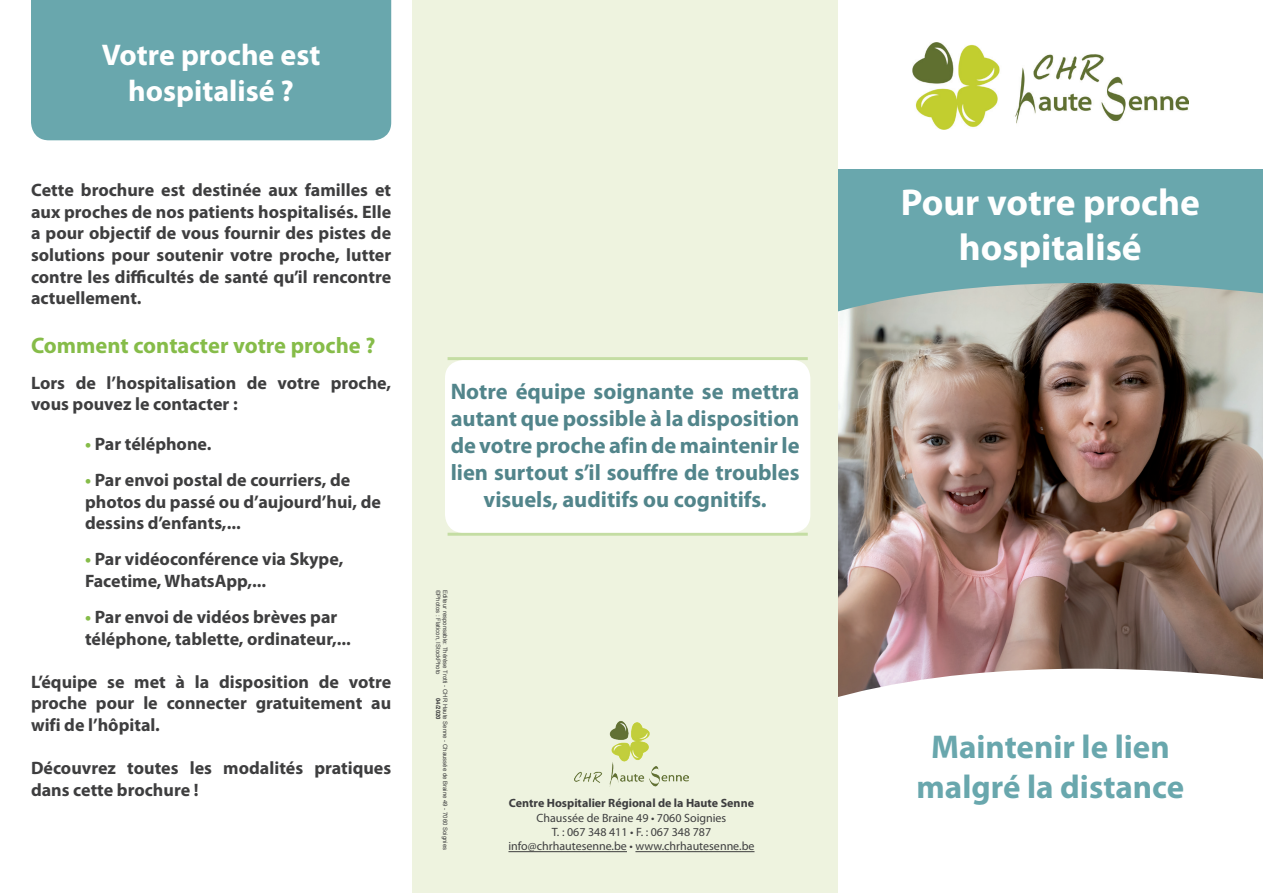
<style>
.page{position:relative;width:1263px;height:893px;background:#fff}
.page>*{position:absolute;margin:0;border:0;box-sizing:border-box;transform-origin:0 0}
.t1{font:700 37.5px/45px "Myriad Pro";color:#fff;text-align:center}
.t2{font:700 33px/39.6px "Myriad Pro";color:#69a7ad;text-align:center}
.t3{font:700 30px/36px "Myriad Pro";color:#fff;text-align:center}
.t4{font:700 22.5px/27px "Myriad Pro";color:#52858b;text-align:center}
.t5{font:700 22.5px "Myriad Pro";color:#86bc49}
.t6{font:700 18px/21.6px "Myriad Pro";color:#3e3e3f}
.t7{font:12px/14.4px "Myriad Pro";color:#3e3e3f;text-align:center}
.t8{font:700 12px "Myriad Pro";color:#3e3e3f}
.t9{font:6px "Arial";color:#3e3e3f}
.t10{font:700 6px "Arial";color:#3e3e3f}
.s1{color:#86bc49}
</style>
<div class="page">
<div style="left:838px;top:170px;width:425px;height:145px;background:#69a7ad"></div>
<img style="left:838px;top:283px;width:425px;height:310px">
<div style="left:31px;top:0;width:360px;height:140px;background:#69a7ad"></div>
<svg style="left:838px;top:593px;width:425px;height:104px"></svg>
<img style="left:912px;top:43px;width:276px;height:87px">
<div style="left:412px;top:0;width:426px;height:893px;background:#eef3df"></div>
<img style="left:574px;top:721px;width:115px;height:65px">
<hr style="left:508px;top:851px;width:119px;height:1px;background:#3e3e3f">
<hr style="left:635px;top:851px;width:119px;height:1px;background:#3e3e3f">
<hr style="left:448px;top:357px;width:360px;height:3px;background:#86bc49">
<hr style="left:448px;top:533px;width:360px;height:3px;background:#86bc49">
<div style="left:445px;top:360px;width:365px;height:173px;background:#fff;border-radius:18px"></div>
<h3 class="t3" style="left:102px;top:36px;width:220px">Votre proche est hospitalisé ?</h3>
<p class="t6" style="left:31px;top:179px;width:362px;text-align:justify">Cette brochure est destinée aux familles et aux proches de nos patients hospitalisés. Elle a pour objectif de vous fournir des pistes de solutions pour soutenir votre proche, lutter contre les difficultés de santé qu’il rencontre actuellement.</p>
<p class="t5" style="left:31px;top:331px;width:346px">Comment contacter votre proche ?</p>
<p class="t6" style="left:31px;top:371px;width:362px">Lors de l’hospitalisation de votre proche, vous pouvez le contacter :</p>
<p class="t6" style="left:85px;top:433px;width:128px"><span class="s1">•</span> Par téléphone.</p>
<p class="t6" style="left:85px;top:469px;width:298px"><span class="s1">•</span> Par envoi postal de courriers, de photos du passé ou d’aujourd’hui, de dessins d’enfants,...</p>
<p class="t6" style="left:85px;top:548px;width:260px"><span class="s1">•</span> Par vidéoconférence via Skype,<br>Facetime, WhatsApp,...</p>
<p class="t6" style="left:85px;top:605px;width:267px"><span class="s1">•</span> Par envoi de vidéos brèves par téléphone, tablette, ordinateur,...</p>
<p class="t6" style="left:31px;top:670px;width:362px;text-align:justify">L’équipe se met à la disposition de votre proche pour le connecter gratuitement au wifi de l’hôpital.</p>
<p class="t6" style="left:31px;top:757px;width:362px">Découvrez toutes les modalités pratiques dans cette brochure !</p>
<p class="t4" style="left:451px;top:377px;width:350px">Notre équipe soignante se mettra autant que possible à la disposition de votre proche afin de maintenir le lien surtout s’il souffre de troubles visuels, auditifs ou cognitifs.</p>
<p class="t9" style="left:442px;top:590px;width:86px;rotate:90deg">©Photos : Flaticon, IStockPhoto</p>
<p class="t9" style="left:449px;top:590px;width:262px;rotate:90deg">Editeur responsable: Thérèse Trotti - CHR Haute Senne - Chaussée de Braine 49 - 7060 Soignies</p>
<p class="t10" style="left:442px;top:698px;width:23px;rotate:90deg">04/2020</p>
<p class="t8" style="left:509px;top:795px;width:247px">Centre Hospitalier Régional de la Haute Senne</p>
<p class="t7" style="left:508px;top:810px;width:248px">Chaussée de Braine 49 • 7060 Soignies<br>T. : 067 348 411 • F. : 067 348 787 info@chrhautesenne.be • www.chrhautesenne.be</p>
<h1 class="t1" style="left:901px;top:179px;width:301px">Pour votre proche hospitalisé</h1>
<h2 class="t2" style="left:916px;top:726px;width:269px">Maintenir le lien malgré la distance</h2>
</div>
